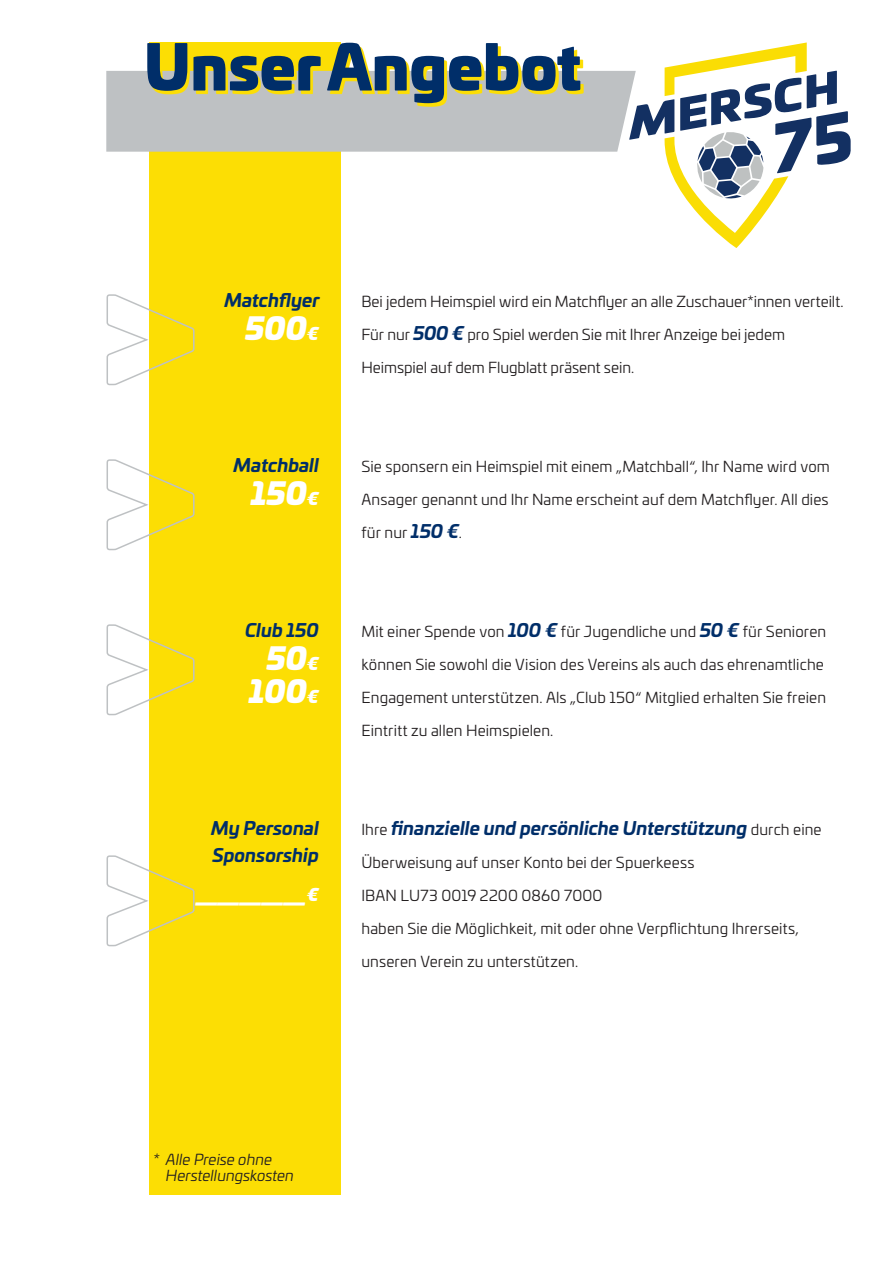
<style>
.page{position:relative;width:893px;height:1263px;background:#fff}
.page>*{position:absolute;margin:0;border:0;box-sizing:border-box;transform-origin:0 0}
.t1{font:900 60px "Univia Pro";color:#002e69}
.t2{font:italic 900 30px/33px "Univia Pro";color:#fff;text-align:center}
.Eis_Offer_-_Text{font:italic 700 18px "Univia Pro";color:#002e69}
.Eis_Offer_-_Kolonn{font:italic 700 18px/27px "Univia Pro";color:#002e69}
.Eis_Offer_-_Text-2{font:15px "Univia Pro";letter-spacing:.005em;color:#231f20}
.Eis_Offer_-_Text-3{font:italic 15px/16.5px "Univia Pro";letter-spacing:.005em;color:#231f20}
.s1{font-size:16.5px}
.s2{font-weight:700;font-style:italic;font-size:18px;color:#002e69}
.s3{font-weight:400;font-style:normal;font-size:15px;color:#231f20}
</style>
<div class="page">
<div style="left:149px;top:43px;width:191px;height:1152px;background:#fcde04"></div>
<svg style="left:106px;top:43px;width:744px;height:205px"></svg>
<svg style="left:106px;top:294px;width:89px;height:92px"></svg>
<svg style="left:106px;top:459px;width:89px;height:92px"></svg>
<svg style="left:106px;top:624px;width:89px;height:92px"></svg>
<svg style="left:106px;top:855px;width:89px;height:92px"></svg>
<h1 class="t1" style="left:144px;top:17px;width:439px">Unser Angebot</h1>
<p class="Eis_Offer_-_Kolonn" style="left:224px;top:285px;width:97px">Matchflyer</p>
<p class="t2" style="left:245px;top:309px;width:75px">500<span class="s1">€</span></p>
<p class="Eis_Offer_-_Kolonn" style="left:234px;top:450px;width:87px">Matchball</p>
<p class="t2" style="left:251px;top:474px;width:70px">150<span class="s1">€</span></p>
<p class="Eis_Offer_-_Kolonn" style="left:245px;top:615px;width:75px">Club 150</p>
<p class="t2" style="left:249px;top:639px;width:72px">50<span class="s1">€<br></span>100<span class="s1">€</span></p>
<p class="Eis_Offer_-_Kolonn" style="left:211px;top:813px;width:109px">My Personal<br>Sponsorship</p>
<p class="t2" style="left:197px;top:870px;width:123px">_____<span class="s1">€</span></p>
<p class="Eis_Offer_-_Text-2" style="left:361px;top:290px;width:484px">Bei jedem Heimspiel wird ein Matchflyer an alle Zuschauer*innen verteilt.</p>
<p class="Eis_Offer_-_Text-2" style="left:361px;top:323px;width:425px">Für nur <span class="s2">500 €</span> pro Spiel werden Sie mit Ihrer Anzeige bei jedem</p>
<p class="Eis_Offer_-_Text-2" style="left:361px;top:356px;width:274px">Heimspiel auf dem Flugblatt präsent sein.</p>
<p class="Eis_Offer_-_Text-2" style="left:361px;top:455px;width:470px">Sie sponsern ein Heimspiel mit einem „Matchball“, Ihr Name wird vom</p>
<p class="Eis_Offer_-_Text-2" style="left:361px;top:488px;width:469px">Ansager genannt und Ihr Name erscheint auf dem Matchflyer. All dies</p>
<p class="Eis_Offer_-_Text-2" style="left:361px;top:521px;width:102px">für nur <span class="s2">150 €</span>.</p>
<p class="Eis_Offer_-_Text-2" style="left:361px;top:620px;width:466px">Mit einer Spende von <span class="s2">100 €</span> für Jugendliche und <span class="s2">50 €</span> für Senioren</p>
<p class="Eis_Offer_-_Text-2" style="left:361px;top:653px;width:464px">können Sie sowohl die Vision des Vereins als auch das ehrenamtliche</p>
<p class="Eis_Offer_-_Text-2" style="left:361px;top:686px;width:466px">Engagement unterstützen. Als „Club 150“ Mitglied erhalten Sie freien</p>
<p class="Eis_Offer_-_Text-2" style="left:361px;top:719px;width:193px">Eintritt zu allen Heimspielen.</p>
<p class="Eis_Offer_-_Text" style="left:361px;top:813px;width:462px"><span class="s3">Ihre</span> finanzielle und persönliche Unterstützung <span class="s3">durch eine</span></p>
<p class="Eis_Offer_-_Text-2" style="left:361px;top:851px;width:335px">Überweisung auf unser Konto bei der Spuerkeess</p>
<p class="Eis_Offer_-_Text-2" style="left:361px;top:884px;width:242px">IBAN LU73 0019 2200 0860 7000</p>
<p class="Eis_Offer_-_Text-2" style="left:361px;top:917px;width:439px">haben Sie die Möglichkeit, mit oder ohne Verpflichtung Ihrerseits,</p>
<p class="Eis_Offer_-_Text-2" style="left:361px;top:950px;width:218px">unseren Verein zu unterstützen.</p>
<p class="Eis_Offer_-_Text-3" style="left:166px;top:1150px;width:130px;text-indent:-13px">* Alle Preise ohne<br>Herstellungskosten</p>
</div>
